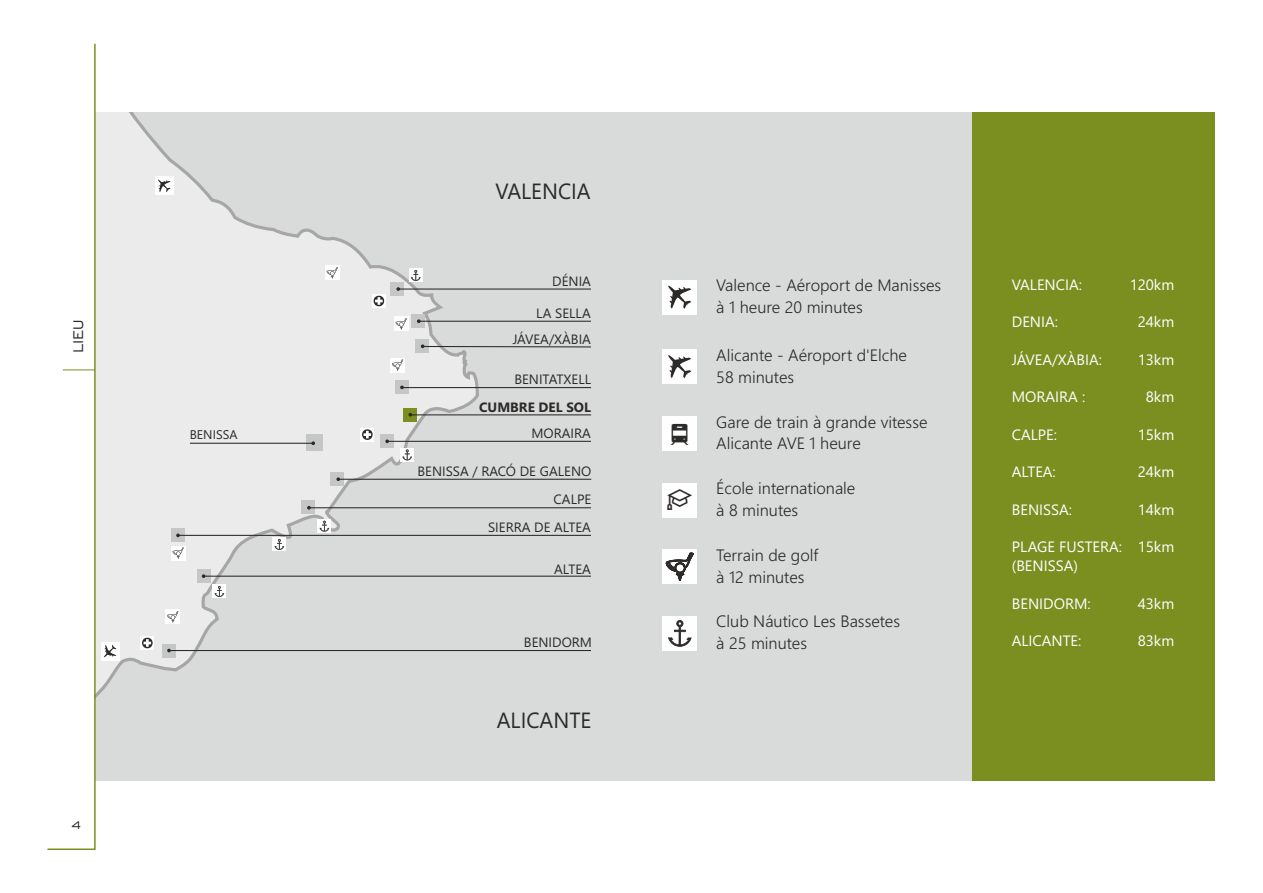
<style>
.page{position:relative;width:1263px;height:893px;background:#fff}
.page>*{position:absolute;margin:0;border:0;box-sizing:border-box;transform-origin:0 0}
.t1{font:22.05px "Segoe UI";color:#2b2a29}
.t2{font:18px "Engravers Gothic BT";color:#2b2a29}
.t3{font:300 16.5px/21.9px "Segoe UI";color:#2b2a29}
.t4{font:15px/18.8px "Segoe UI";color:#fefefe}
.t5{font:15px "Engravers Gothic BT";color:#2b2a29}
.t6{font:13.5px "Segoe UI";color:#2b2a29}
.t7{font:700 13.5px "Segoe UI";color:#2b2a29}
.t8{font:12.6px "Segoe UI";color:#2b2a29}
</style>
<div class="page">
<div style="left:95px;top:112px;width:877px;height:669px;background:#d9dada"></div>
<svg style="left:96px;top:112px;width:383px;height:586px;fill:#ebebeb"></svg>
<div style="left:101px;top:642px;width:18px;height:18px;background:#fefefe"></div>
<svg style="left:104px;top:645px;width:12px;height:12px"></svg>
<div style="left:155px;top:177px;width:18px;height:18px;background:#fefefe"></div>
<svg style="left:158px;top:180px;width:13px;height:12px"></svg>
<div style="left:197px;top:569px;width:13px;height:14px;background:#c5c6c6"></div>
<div style="left:162px;top:644px;width:14px;height:13px;background:#c5c6c6"></div>
<hr style="left:169px;top:650px;width:422px;height:1px;background:#2b2a29">
<hr style="left:204px;top:576px;width:387px;height:1px;background:#2b2a29">
<div style="left:380px;top:434px;width:14px;height:14px;background:#c5c6c6"></div>
<hr style="left:387px;top:441px;width:204px;height:1px;background:#2b2a29">
<svg style="left:385px;top:439px;width:4px;height:4px"></svg>
<div style="left:301px;top:500px;width:14px;height:14px;background:#c5c6c6"></div>
<hr style="left:309px;top:507px;width:282px;height:1px;background:#2b2a29">
<svg style="left:307px;top:506px;width:4px;height:4px"></svg>
<div style="left:415px;top:339px;width:14px;height:14px;background:#c5c6c6"></div>
<div style="left:395px;top:380px;width:14px;height:14px;background:#c5c6c6"></div>
<hr style="left:402px;top:387px;width:189px;height:1px;background:#2b2a29">
<svg style="left:421px;top:344px;width:170px;height:4px"></svg>
<div style="left:306px;top:434px;width:17px;height:17px;background:#c5c6c6"></div>
<div style="left:391px;top:282px;width:13px;height:14px;background:#c5c6c6"></div>
<hr style="left:398px;top:288px;width:193px;height:2px;background:#2b2a29">
<div style="left:404px;top:408px;width:13px;height:13px;background:#7b8f20"></div>
<hr style="left:410px;top:414px;width:181px;height:1px;background:#2b2a29">
<svg style="left:408px;top:413px;width:4px;height:4px"></svg>
<div style="left:330px;top:472px;width:14px;height:13px;background:#c5c6c6"></div>
<div style="left:171px;top:528px;width:14px;height:14px;background:#c5c6c6"></div>
<hr style="left:178px;top:535px;width:413px;height:1px;background:#2b2a29">
<svg style="left:176px;top:533px;width:4px;height:4px"></svg>
<hr style="left:338px;top:479px;width:253px;height:1px;background:#2b2a29">
<svg style="left:336px;top:477px;width:4px;height:4px"></svg>
<div style="left:412px;top:314px;width:13px;height:14px;background:#c5c6c6"></div>
<hr style="left:419px;top:321px;width:172px;height:1px;background:#2b2a29">
<svg style="left:417px;top:319px;width:4px;height:4px"></svg>
<svg style="left:140px;top:636px;width:14px;height:14px"></svg>
<svg style="left:142px;top:638px;width:11px;height:10px"></svg>
<svg style="left:166px;top:610px;width:14px;height:14px"></svg>
<svg style="left:167px;top:611px;width:11px;height:12px"></svg>
<hr style="left:190px;top:443px;width:123px;height:1px;background:#2b2a29">
<svg style="left:311px;top:441px;width:4px;height:4px"></svg>
<div style="left:212px;top:584px;width:14px;height:14px;background:#fefefe"></div>
<svg style="left:214px;top:586px;width:10px;height:11px"></svg>
<div style="left:272px;top:537px;width:14px;height:14px;background:#fefefe"></div>
<svg style="left:274px;top:539px;width:10px;height:11px"></svg>
<div style="left:317px;top:519px;width:14px;height:14px;background:#fefefe"></div>
<svg style="left:319px;top:521px;width:10px;height:11px"></svg>
<div style="left:400px;top:448px;width:14px;height:14px;background:#fefefe"></div>
<svg style="left:402px;top:449px;width:10px;height:11px"></svg>
<div style="left:409px;top:268px;width:14px;height:14px;background:#fefefe"></div>
<svg style="left:411px;top:270px;width:10px;height:11px"></svg>
<svg style="left:171px;top:546px;width:14px;height:14px"></svg>
<svg style="left:173px;top:547px;width:11px;height:12px"></svg>
<div style="left:391px;top:358px;width:14px;height:14px;background:#fefefe"></div>
<svg style="left:392px;top:360px;width:11px;height:11px"></svg>
<svg style="left:394px;top:317px;width:14px;height:14px"></svg>
<svg style="left:396px;top:318px;width:11px;height:12px"></svg>
<svg style="left:325px;top:266px;width:14px;height:14px"></svg>
<svg style="left:327px;top:267px;width:11px;height:12px"></svg>
<div style="left:360px;top:428px;width:14px;height:14px;background:#fefefe"></div>
<svg style="left:362px;top:429px;width:11px;height:11px"></svg>
<svg style="left:372px;top:294px;width:14px;height:14px"></svg>
<svg style="left:374px;top:296px;width:10px;height:10px"></svg>
<div style="left:663px;top:280px;width:34px;height:34px;background:#fefefe"></div>
<svg style="left:668px;top:286px;width:23px;height:23px"></svg>
<div style="left:663px;top:350px;width:34px;height:34px;background:#fefefe"></div>
<svg style="left:668px;top:355px;width:23px;height:23px"></svg>
<div style="left:663px;top:416px;width:34px;height:34px;background:#fefefe"></div>
<div style="left:663px;top:550px;width:34px;height:34px;background:#fefefe"></div>
<svg style="left:666px;top:552px;width:28px;height:29px"></svg>
<div style="left:663px;top:616px;width:34px;height:34px;background:#fefefe"></div>
<svg style="left:668px;top:620px;width:24px;height:27px"></svg>
<div style="left:663px;top:483px;width:34px;height:34px;background:#fefefe"></div>
<div style="left:972px;top:112px;width:243px;height:669px;background:#7b8f20"></div>
<svg style="left:47px;top:43px;width:49px;height:807px"></svg>
<hr style="left:63px;top:369px;width:32px;height:1px;background:#7b8f20">
<p class="t2" style="left:69px;top:353px;width:35px;rotate:-90deg">LIEU</p>
<p class="t8" style="left:190px;top:430px;width:49px">BENISSA</p>
<p class="t5" style="left:71px;top:818px;width:12px">4</p>
<h1 class="t1" style="left:495px;top:183px;width:97px">VALENCIA</h1>
<p class="t6" style="left:552px;top:276px;width:40px">DÉNIA</p>
<p class="t6" style="left:536px;top:308px;width:56px">LA SELLA</p>
<p class="t6" style="left:513px;top:334px;width:80px">JÁVEA/XÀBIA</p>
<p class="t6" style="left:514px;top:374px;width:78px">BENITATXELL</p>
<p class="t7" style="left:479px;top:402px;width:113px">CUMBRE DEL SOL</p>
<p class="t6" style="left:531px;top:428px;width:61px">MORAIRA</p>
<p class="t6" style="left:417px;top:466px;width:175px">BENISSA / RACÓ DE GALENO</p>
<p class="t6" style="left:554px;top:494px;width:39px">CALPE</p>
<p class="t6" style="left:488px;top:522px;width:104px">SIERRA DE ALTEA</p>
<p class="t6" style="left:554px;top:564px;width:38px">ALTEA</p>
<p class="t6" style="left:524px;top:638px;width:70px">BENIDORM</p>
<h1 class="t1" style="left:497px;top:712px;width:96px">ALICANTE</h1>
<p class="t3" style="left:716px;top:276px;width:226px">Valence - Aéroport de Manisses à 1 heure 20 minutes</p>
<p class="t3" style="left:716px;top:346px;width:192px">Alicante - Aéroport d'Elche<br>58 minutes</p>
<p class="t3" style="left:716px;top:412px;width:213px">Gare de train à grande vitesse<br>Alicante AVE 1 heure</p>
<p class="t3" style="left:716px;top:479px;width:141px">École internationale à 8 minutes</p>
<p class="t3" style="left:716px;top:546px;width:104px">Terrain de golf à 12 minutes</p>
<p class="t3" style="left:716px;top:612px;width:185px">Club Náutico Les Bassetes à 25 minutes</p>
<p class="t4" style="left:1012px;top:277px;width:72px">VALENCIA:</p>
<p class="t4" style="left:1012px;top:314px;width:48px">DENIA:</p>
<p class="t4" style="left:1012px;top:352px;width:92px">JÁVEA/XÀBIA:</p>
<p class="t4" style="left:1012px;top:389px;width:75px">MORAIRA :</p>
<p class="t4" style="left:1012px;top:427px;width:47px">CALPE:</p>
<p class="t4" style="left:1012px;top:464px;width:46px">ALTEA:</p>
<p class="t4" style="left:1012px;top:502px;width:62px">BENISSA:</p>
<p class="t4" style="left:1012px;top:539px;width:112px">PLAGE FUSTERA: (BENISSA)</p>
<p class="t4" style="left:1012px;top:595px;width:80px">BENIDORM:</p>
<p class="t4" style="left:1012px;top:633px;width:71px">ALICANTE:</p>
<p class="t4" style="left:1130px;top:277px;width:46px">120km</p>
<p class="t4" style="left:1138px;top:314px;width:38px">24km</p>
<p class="t4" style="left:1138px;top:352px;width:38px">13km</p>
<p class="t4" style="left:1146px;top:389px;width:30px">8km</p>
<p class="t4" style="left:1138px;top:427px;width:38px">15km</p>
<p class="t4" style="left:1138px;top:464px;width:38px">24km</p>
<p class="t4" style="left:1138px;top:502px;width:38px">14km</p>
<p class="t4" style="left:1138px;top:539px;width:38px">15km</p>
<p class="t4" style="left:1138px;top:595px;width:38px">43km</p>
<p class="t4" style="left:1138px;top:633px;width:38px">83km</p>
</div>
